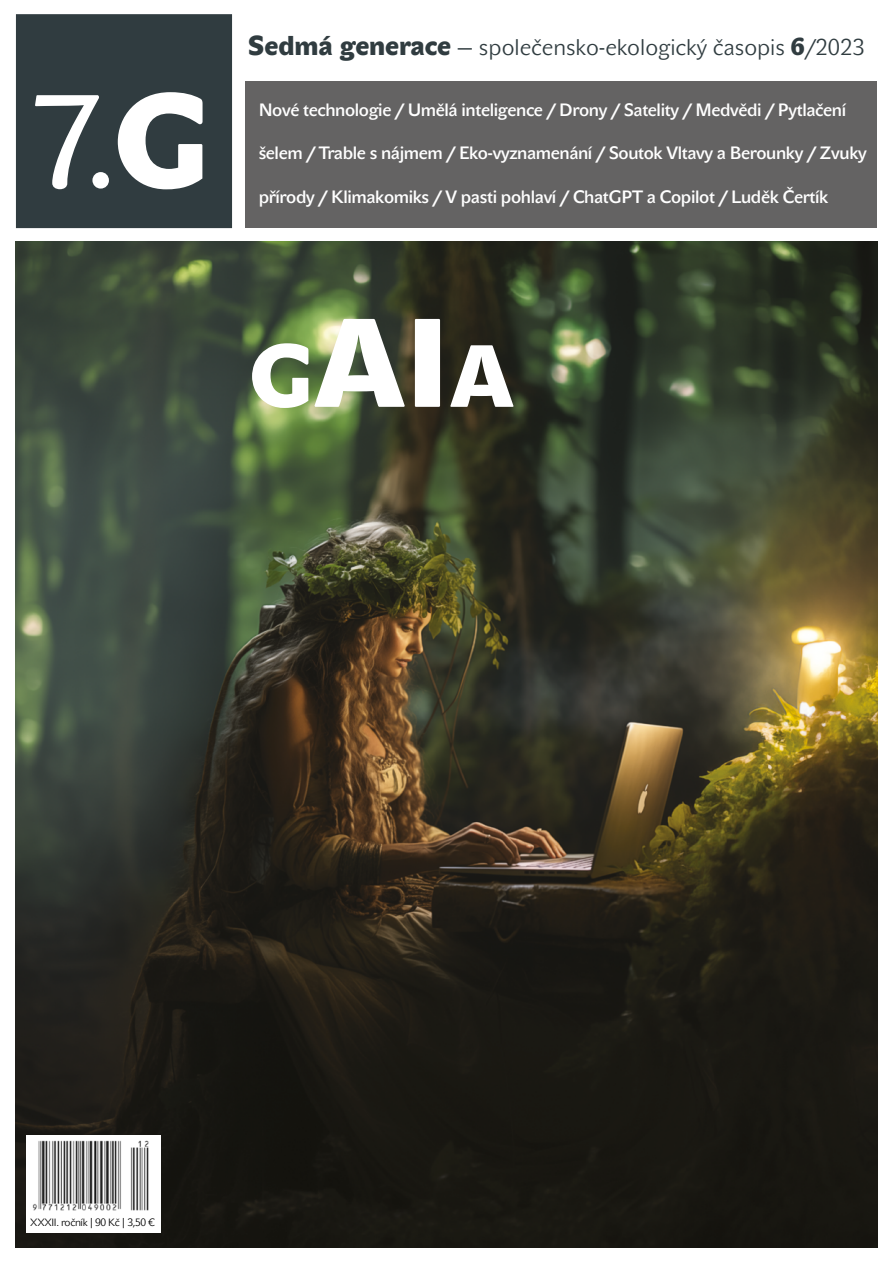
<style>
.page{position:relative;width:893px;height:1263px;background:#fff}
.page>*{position:absolute;margin:0;border:0;box-sizing:border-box;transform-origin:0 0}
.t1{font:87.15px "John Sans Black Pro";color:#fff}
.t2{font:22.5px "John Sans Lite Pro";color:#303c40}
.t3{font:17.7px "John Sans Medium Pro";letter-spacing:-.02em;color:#fff}
.t4{font:10.5px "John Sans Lite Pro";letter-spacing:-.03em;color:#000}
.s1{font-family:"John Sans Black Pro";font-size:27px}
.s2{font-family:"John Sans Black Pro";font-size:24px}
.s3{font-size:124.5px}
</style>
<div class="page">
<img style="left:16px;top:242px;width:861px;height:1005px">
<svg style="left:16px;top:14px;width:216px;height:214px;background:#4e585c"></svg>
<div style="left:26px;top:1135px;width:135px;height:98px;background:#fff"></div>
<img style="left:32px;top:1140px;width:117px;height:71px">
<div style="left:246px;top:81px;width:631px;height:147px;background:#646363"></div>
<p class="t2" style="left:248px;top:34px;width:618px"><span class="s1">Sedmá generace</span> — společensko-ekologický časopis <span class="s2">6</span>/2023</p>
<p class="t3" style="left:259px;top:99px;width:589px">Nové technologie / Umělá inteligence / Drony / Satelity / Medvědi / Pytlačení</p>
<p class="t3" style="left:259px;top:143px;width:609px">šelem / Trable s nájmem / Eko-vyznamenání / Soutok Vltavy a Berounky / Zvuky</p>
<p class="t3" style="left:259px;top:186px;width:571px">přírody / Klimakomiks / V pasti pohlaví / ChatGPT a Copilot / Luděk Čertík</p>
<p class="t1" style="left:248px;top:326px;width:268px">g<span class="s3">AI</span>a</p>
<p class="t4" style="left:30px;top:1216px;width:127px">XXXII. ročník | 90 Kč | 3,50 €</p>
</div>
